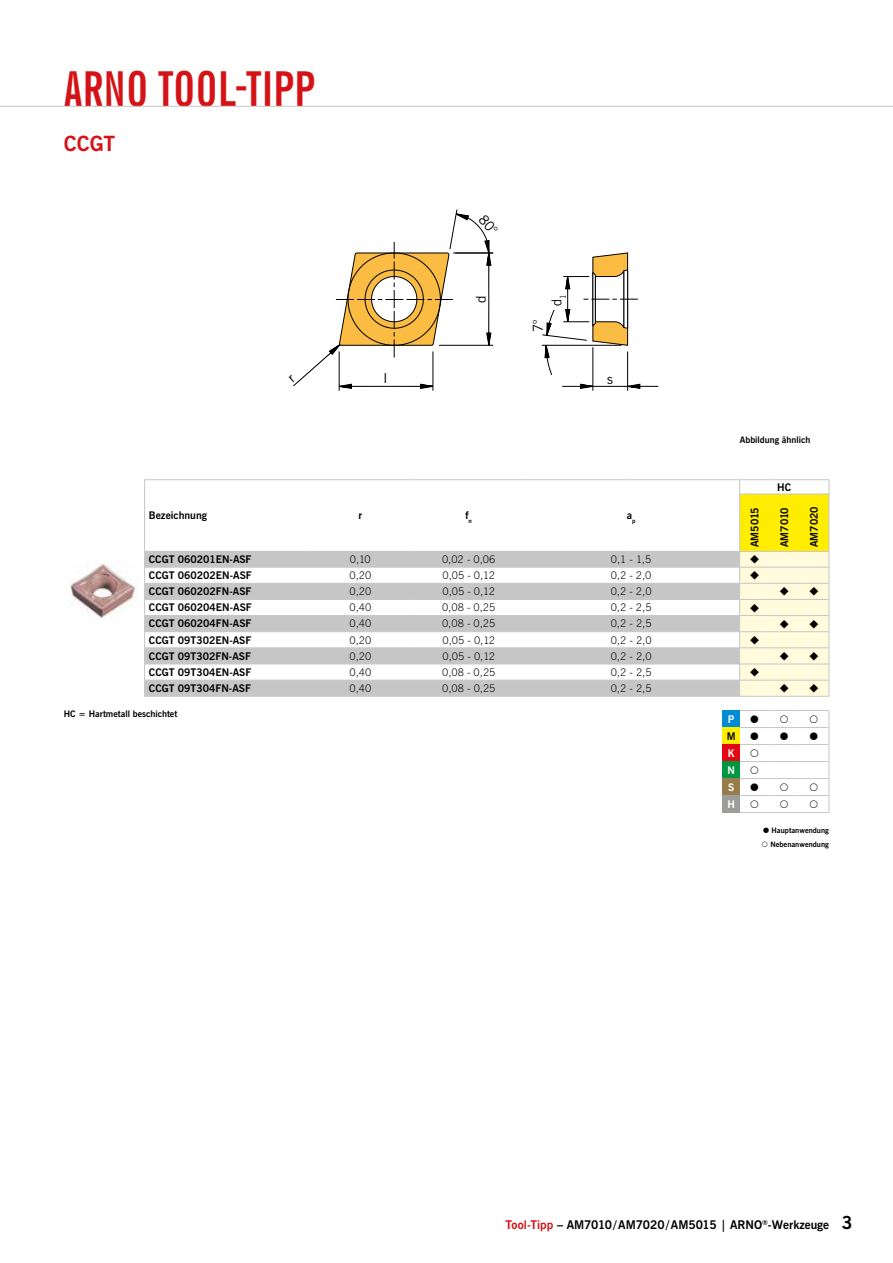
<style>
.page{position:relative;width:893px;height:1263px;background:#fff}
.page>*{position:absolute;margin:0;border:0;box-sizing:border-box;transform-origin:0 0}
.t1{font:700 48px "News Gothic Extra Cond";letter-spacing:.01em;color:#d51317}
.t2{font:700 21px "News Gothic";color:#d51317}
.t3{font:13.65px "News Gothic";color:#000}
.t4{font:13.65px "News Gothic";color:#000;scale:.95 1}
.t5{font:700 12px "News Gothic";color:#000}
.t6{font:700 10.5px "News Gothic";color:#000}
.t7{font:300 10.5px "News Gothic L";color:#000}
.t8{font:700 10.5px/17px "News Gothic";color:#fff;text-align:justify}
.t9{font:700 9px "News Gothic";color:#000}
.t10{font:700 7.5px/14.9px "News Gothic";color:#000}
.s1{color:#d51317}
.s2{font-size:18px}
</style>
<div class="page">
<svg style="left:145px;top:552px;width:594px;height:144px;fill:#c6c6c6"></svg>
<hr style="left:145px;top:479px;width:161px;height:1px;background:#c6c6c6">
<hr style="left:306px;top:479px;width:109px;height:1px;background:#c6c6c6">
<hr style="left:415px;top:479px;width:108px;height:1px;background:#c6c6c6">
<hr style="left:523px;top:479px;width:108px;height:1px;background:#c6c6c6">
<hr style="left:631px;top:479px;width:108px;height:1px;background:#c6c6c6">
<hr style="left:145px;top:567px;width:161px;height:1px;background:#c6c6c6">
<hr style="left:306px;top:567px;width:109px;height:1px;background:#c6c6c6">
<hr style="left:415px;top:567px;width:108px;height:1px;background:#c6c6c6">
<hr style="left:523px;top:567px;width:108px;height:1px;background:#c6c6c6">
<hr style="left:631px;top:567px;width:108px;height:1px;background:#c6c6c6">
<hr style="left:145px;top:583px;width:161px;height:1px;background:#c6c6c6">
<hr style="left:306px;top:583px;width:109px;height:1px;background:#c6c6c6">
<hr style="left:415px;top:583px;width:108px;height:1px;background:#c6c6c6">
<hr style="left:523px;top:583px;width:108px;height:1px;background:#c6c6c6">
<hr style="left:631px;top:583px;width:108px;height:1px;background:#c6c6c6">
<hr style="left:145px;top:599px;width:161px;height:1px;background:#c6c6c6">
<hr style="left:306px;top:599px;width:109px;height:1px;background:#c6c6c6">
<hr style="left:415px;top:599px;width:108px;height:1px;background:#c6c6c6">
<hr style="left:523px;top:599px;width:108px;height:1px;background:#c6c6c6">
<hr style="left:631px;top:599px;width:108px;height:1px;background:#c6c6c6">
<hr style="left:145px;top:615px;width:161px;height:1px;background:#c6c6c6">
<hr style="left:306px;top:615px;width:109px;height:1px;background:#c6c6c6">
<hr style="left:415px;top:615px;width:108px;height:1px;background:#c6c6c6">
<hr style="left:523px;top:615px;width:108px;height:1px;background:#c6c6c6">
<hr style="left:631px;top:615px;width:108px;height:1px;background:#c6c6c6">
<hr style="left:145px;top:631px;width:161px;height:1px;background:#c6c6c6">
<hr style="left:306px;top:631px;width:109px;height:1px;background:#c6c6c6">
<hr style="left:415px;top:631px;width:108px;height:1px;background:#c6c6c6">
<hr style="left:523px;top:631px;width:108px;height:1px;background:#c6c6c6">
<hr style="left:631px;top:631px;width:108px;height:1px;background:#c6c6c6">
<hr style="left:145px;top:647px;width:161px;height:1px;background:#c6c6c6">
<hr style="left:306px;top:647px;width:109px;height:1px;background:#c6c6c6">
<hr style="left:415px;top:647px;width:108px;height:1px;background:#c6c6c6">
<hr style="left:523px;top:647px;width:108px;height:1px;background:#c6c6c6">
<hr style="left:631px;top:647px;width:108px;height:1px;background:#c6c6c6">
<hr style="left:145px;top:664px;width:161px;height:1px;background:#c6c6c6">
<hr style="left:306px;top:664px;width:109px;height:1px;background:#c6c6c6">
<hr style="left:415px;top:664px;width:108px;height:1px;background:#c6c6c6">
<hr style="left:523px;top:664px;width:108px;height:1px;background:#c6c6c6">
<hr style="left:631px;top:664px;width:108px;height:1px;background:#c6c6c6">
<hr style="left:145px;top:680px;width:161px;height:1px;background:#c6c6c6">
<hr style="left:306px;top:680px;width:109px;height:1px;background:#c6c6c6">
<hr style="left:415px;top:680px;width:108px;height:1px;background:#c6c6c6">
<hr style="left:523px;top:680px;width:108px;height:1px;background:#c6c6c6">
<hr style="left:631px;top:680px;width:108px;height:1px;background:#c6c6c6">
<svg style="left:144px;top:479px;width:1px;height:15px"></svg>
<hr style="left:144px;top:494px;width:1px;height:57px;background:#c6c6c6">
<hr style="left:145px;top:551px;width:161px;height:1px;background:#c6c6c6">
<hr style="left:306px;top:551px;width:109px;height:1px;background:#c6c6c6">
<hr style="left:415px;top:551px;width:108px;height:1px;background:#c6c6c6">
<hr style="left:523px;top:551px;width:108px;height:1px;background:#c6c6c6">
<hr style="left:631px;top:551px;width:108px;height:1px;background:#c6c6c6">
<svg style="left:144px;top:551px;width:1px;height:146px"></svg>
<hr style="left:145px;top:696px;width:161px;height:1px;background:#c6c6c6">
<hr style="left:306px;top:696px;width:109px;height:1px;background:#c6c6c6">
<hr style="left:415px;top:696px;width:108px;height:1px;background:#c6c6c6">
<hr style="left:523px;top:696px;width:108px;height:1px;background:#c6c6c6">
<hr style="left:631px;top:696px;width:108px;height:1px;background:#c6c6c6">
<img style="left:70px;top:563px;width:68px;height:56px">
<hr style="left:0;top:106px;width:893px;height:1px;background:#c6c6c6">
<svg style="left:722px;top:710px;width:108px;height:103px"></svg>
<svg style="left:739px;top:479px;width:91px;height:218px;background:#faf3a5"></svg>
<svg style="left:293px;top:209px;width:366px;height:182px"></svg>
<h1 class="t1" style="left:64px;top:57px;width:253px">ARNO TOOL-TIPP</h1>
<h2 class="t2" style="left:64px;top:130px;width:53px">CCGT</h2>
<h3 class="t3" style="left:529px;top:332px;width:14px;rotate:-90deg">7°</h3>
<h3 class="t4" style="left:548px;top:306px;width:14px;rotate:-90deg">d<sub>1</sub></h3>
<h3 class="t3" style="left:384px;top:369px;width:5px">I</h3>
<h3 class="t3" style="left:607px;top:370px;width:7px">s</h3>
<p class="t6" style="left:149px;top:509px;width:60px">Bezeichnung</p>
<p class="t6" style="left:359px;top:509px;width:5px">r</p>
<p class="t6" style="left:465px;top:509px;width:8px">f<sub>n</sub></p>
<p class="t6" style="left:627px;top:509px;width:10px">a<sub>p</sub></p>
<p class="t6" style="left:149px;top:552px;width:104px">CCGT 060201EN-ASF</p>
<p class="t7" style="left:350px;top:552px;width:22px">0,10</p>
<p class="t7" style="left:442px;top:552px;width:55px">0,02 - 0,06</p>
<p class="t7" style="left:611px;top:552px;width:42px">0,1 - 1,5</p>
<p class="t6" style="left:149px;top:568px;width:104px">CCGT 060202EN-ASF</p>
<p class="t7" style="left:349px;top:569px;width:23px">0,20</p>
<p class="t7" style="left:442px;top:569px;width:54px">0,05 - 0,12</p>
<p class="t7" style="left:611px;top:569px;width:42px">0,2 - 2,0</p>
<p class="t6" style="left:149px;top:584px;width:104px">CCGT 060202FN-ASF</p>
<p class="t7" style="left:349px;top:585px;width:23px">0,20</p>
<p class="t7" style="left:442px;top:585px;width:54px">0,05 - 0,12</p>
<p class="t7" style="left:611px;top:585px;width:42px">0,2 - 2,0</p>
<p class="t6" style="left:149px;top:601px;width:104px">CCGT 060204EN-ASF</p>
<p class="t7" style="left:349px;top:601px;width:23px">0,40</p>
<p class="t7" style="left:442px;top:601px;width:55px">0,08 - 0,25</p>
<p class="t7" style="left:611px;top:601px;width:42px">0,2 - 2,5</p>
<p class="t6" style="left:149px;top:617px;width:104px">CCGT 060204FN-ASF</p>
<p class="t7" style="left:349px;top:617px;width:23px">0,40</p>
<p class="t7" style="left:442px;top:617px;width:55px">0,08 - 0,25</p>
<p class="t7" style="left:611px;top:617px;width:42px">0,2 - 2,5</p>
<p class="t6" style="left:149px;top:633px;width:104px">CCGT 09T302EN-ASF</p>
<p class="t7" style="left:349px;top:633px;width:23px">0,20</p>
<p class="t7" style="left:442px;top:633px;width:54px">0,05 - 0,12</p>
<p class="t7" style="left:611px;top:633px;width:42px">0,2 - 2,0</p>
<p class="t6" style="left:149px;top:649px;width:104px">CCGT 09T302FN-ASF</p>
<p class="t7" style="left:349px;top:649px;width:23px">0,20</p>
<p class="t7" style="left:442px;top:649px;width:54px">0,05 - 0,12</p>
<p class="t7" style="left:611px;top:649px;width:42px">0,2 - 2,0</p>
<p class="t6" style="left:149px;top:665px;width:104px">CCGT 09T304EN-ASF</p>
<p class="t7" style="left:349px;top:665px;width:23px">0,40</p>
<p class="t7" style="left:442px;top:665px;width:55px">0,08 - 0,25</p>
<p class="t7" style="left:611px;top:665px;width:42px">0,2 - 2,5</p>
<p class="t6" style="left:149px;top:681px;width:104px">CCGT 09T304FN-ASF</p>
<p class="t7" style="left:349px;top:682px;width:23px">0,40</p>
<p class="t7" style="left:442px;top:682px;width:55px">0,08 - 0,25</p>
<p class="t7" style="left:611px;top:682px;width:42px">0,2 - 2,5</p>
<p class="t9" style="left:64px;top:708px;width:115px">HC = Hartmetall beschichtet</p>
<p class="t9" style="left:740px;top:434px;width:72px">Abbildung ähnlich</p>
<p class="t6" style="left:777px;top:480px;width:15px">HC</p>
<p class="t6" style="left:748px;top:547px;width:41px;rotate:-90deg">AM5015</p>
<p class="t6" style="left:777px;top:547px;width:41px;rotate:-90deg">AM7010</p>
<p class="t6" style="left:807px;top:547px;width:42px;rotate:-90deg">AM7020</p>
<p class="t8" style="left:728px;top:711px;width:8px">P</p>
<p class="t6" style="left:727px;top:729px;width:10px">M</p>
<p class="t8" style="left:727px;top:745px;width:9px">K N S H</p>
<p class="t10" style="left:770px;top:823px;width:60px">Hauptanwendung<br>Nebenanwendung</p>
<p class="t5" style="left:505px;top:1217px;width:349px"><span class="s1">Tool-Tipp</span> – AM7010/AM7020/AM5015 | ARNO<sup>®</sup>-Werkzeuge <span class="s2">3</span></p>
</div>
